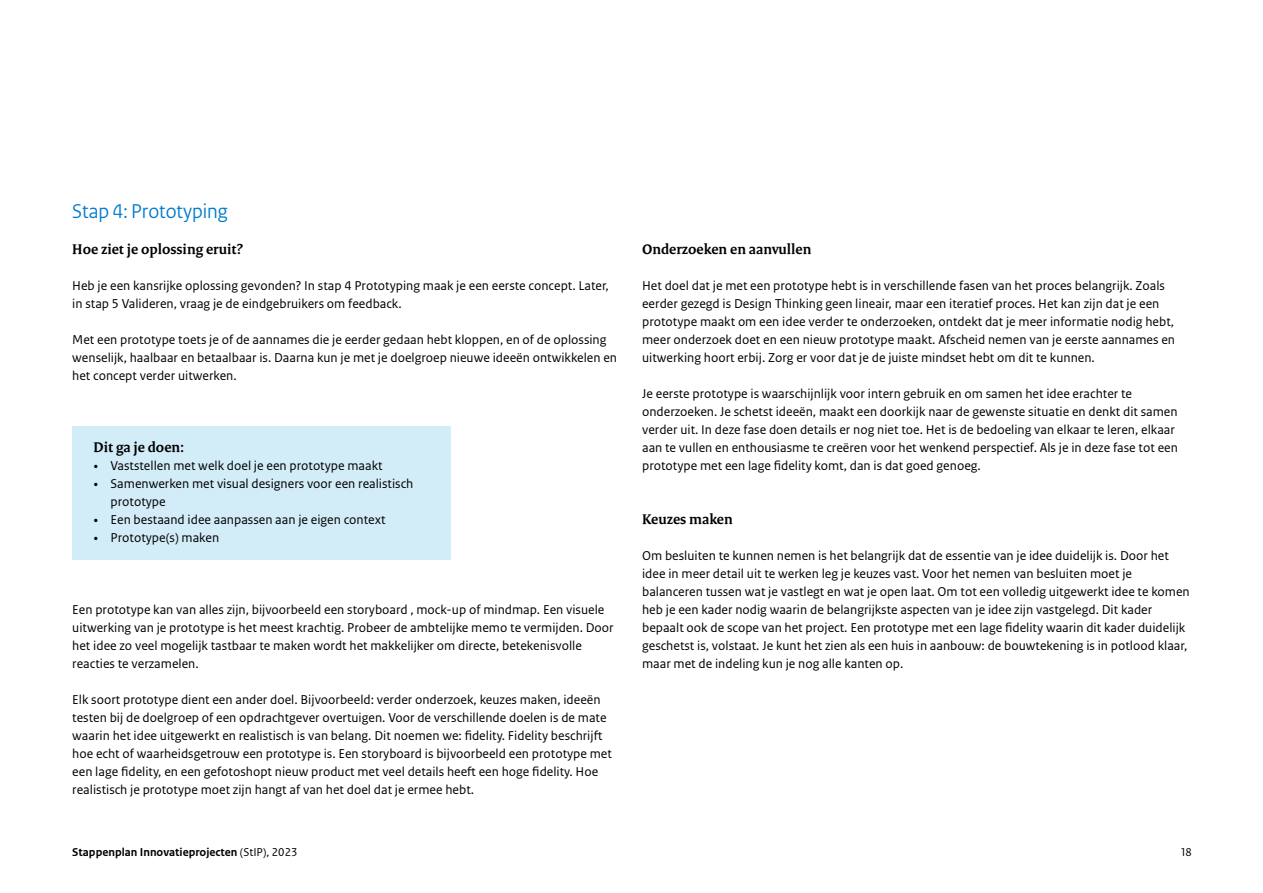
<style>
.page{position:relative;width:1263px;height:893px;background:#fff}
.page>*{position:absolute;margin:0;border:0;box-sizing:border-box;transform-origin:0 0}
._04_RO_Paragraafkop{font:21px "Rijksoverheid Sans Heading";color:#007ccb}
._05_RO_Alineakop_Ser{font:700 15px "Rijksoverheid Serif";color:#000}
._10_RO_Broodtekst_Sa{font:13.5px/18px "Rijksoverheid Sans Text";color:#000}
.t1{font:700 12px "Rijksoverheid Sans Text";color:#000}
.t2{font:12px "Rijksoverheid Sans Text";color:#000}
.s1{font-family:"Rijksoverheid Serif"}
.s2{font-weight:400}
</style>
<div class="page">
<div style="left:72px;top:426px;width:379px;height:133px;background:#d2ecf8"></div>
<p class="_04_RO_Paragraafkop" style="left:72px;top:199px;width:157px">Stap 4: Prototyping</p>
<p class="_05_RO_Alineakop_Ser" style="left:72px;top:240px;width:172px">Hoe ziet je oplossing eruit?</p>
<p class="_10_RO_Broodtekst_Sa" style="left:72px;top:277px;width:538px">Heb je een kansrijke oplossing gevonden? In stap 4 Prototyping maak je een eerste concept. Later, in stap 5 Valideren, vraag je de eindgebruikers om feedback.</p>
<p class="_10_RO_Broodtekst_Sa" style="left:72px;top:331px;width:546px">Met een prototype toets je of de aannames die je eerder gedaan hebt kloppen, en of de oplossing wenselijk, haalbaar en betaalbaar is. Daarna kun je met je doelgroep nieuwe ideeën ontwikkelen en het concept verder uitwerken.</p>
<p class="_05_RO_Alineakop_Ser" style="left:94px;top:438px;width:92px">Dit ga je doen:</p>
<p class="_10_RO_Broodtekst_Sa" style="left:94px;top:457px;width:291px"><span class="s1">•</span> Vaststellen met welk doel je een prototype maakt</p>
<p class="_10_RO_Broodtekst_Sa" style="left:111px;top:475px;width:304px;text-indent:-17px"><span class="s1">•</span> Samenwerken met visual designers voor een realistisch prototype</p>
<p class="_10_RO_Broodtekst_Sa" style="left:94px;top:511px;width:294px"><span class="s1">•</span> Een bestaand idee aanpassen aan je eigen context</p>
<p class="_10_RO_Broodtekst_Sa" style="left:94px;top:529px;width:127px"><span class="s1">•</span> Prototype(s) maken</p>
<p class="_10_RO_Broodtekst_Sa" style="left:72px;top:601px;width:543px">Een prototype kan van alles zijn, bijvoorbeeld een storyboard , mock-up of mindmap. Een visuele uitwerking van je prototype is het meest krachtig. Probeer de ambtelijke memo te vermijden. Door het idee zo veel mogelijk tastbaar te maken wordt het makkelijker om directe, betekenisvolle reacties te verzamelen.</p>
<p class="_10_RO_Broodtekst_Sa" style="left:72px;top:691px;width:541px">Elk soort prototype dient een ander doel. Bijvoorbeeld: verder onderzoek, keuzes maken, ideeën testen bij de doelgroep of een opdrachtgever overtuigen. Voor de verschillende doelen is de mate waarin het idee uitgewerkt en realistisch is van belang. Dit noemen we: fidelity. Fidelity beschrijft hoe echt of waarheidsgetrouw een prototype is. Een storyboard is bijvoorbeeld een prototype met een lage fidelity, en een gefotoshopt nieuw product met veel details heeft een hoge fidelity. Hoe realistisch je prototype moet zijn hangt af van het doel dat je ermee hebt.</p>
<p class="_05_RO_Alineakop_Ser" style="left:642px;top:240px;width:171px">Onderzoeken en aanvullen</p>
<p class="_10_RO_Broodtekst_Sa" style="left:642px;top:277px;width:534px">Het doel dat je met een prototype hebt is in verschillende fasen van het proces belangrijk. Zoals eerder gezegd is Design Thinking geen lineair, maar een iteratief proces. Het kan zijn dat je een prototype maakt om een idee verder te onderzoeken, ontdekt dat je meer informatie nodig hebt, meer onderzoek doet en een nieuw prototype maakt. Afscheid nemen van je eerste aannames en uitwerking hoort erbij. Zorg er voor dat je de juiste mindset hebt om dit te kunnen.</p>
<p class="_10_RO_Broodtekst_Sa" style="left:642px;top:385px;width:537px">Je eerste prototype is waarschijnlijk voor intern gebruik en om samen het idee erachter te onderzoeken. Je schetst ideeën, maakt een doorkijk naar de gewenste situatie en denkt dit samen verder uit. In deze fase doen details er nog niet toe. Het is de bedoeling van elkaar te leren, elkaar aan te vullen en enthousiasme te creëren voor het wenkend perspectief. Als je in deze fase tot een prototype met een lage fidelity komt, dan is dat goed genoeg.</p>
<p class="_05_RO_Alineakop_Ser" style="left:642px;top:510px;width:92px">Keuzes maken</p>
<p class="_10_RO_Broodtekst_Sa" style="left:642px;top:547px;width:549px">Om besluiten te kunnen nemen is het belangrijk dat de essentie van je idee duidelijk is. Door het idee in meer detail uit te werken leg je keuzes vast. Voor het nemen van besluiten moet je balanceren tussen wat je vastlegt en wat je open laat. Om tot een volledig uitgewerkt idee te komen heb je een kader nodig waarin de belangrijkste aspecten van je idee zijn vastgelegd. Dit kader bepaalt ook de scope van het project. Een prototype met een lage fidelity waarin dit kader duidelijk geschetst is, volstaat. Je kunt het zien als een huis in aanbouw: de bouwtekening is in potlood klaar, maar met de indeling kun je nog alle kanten op.</p>
<p class="t1" style="left:72px;top:845px;width:227px">Stappenplan Innovatieprojecten <span class="s2">(StIP), 2023</span></p>
<p class="t2" style="left:1181px;top:845px;width:12px">18</p>
</div>
